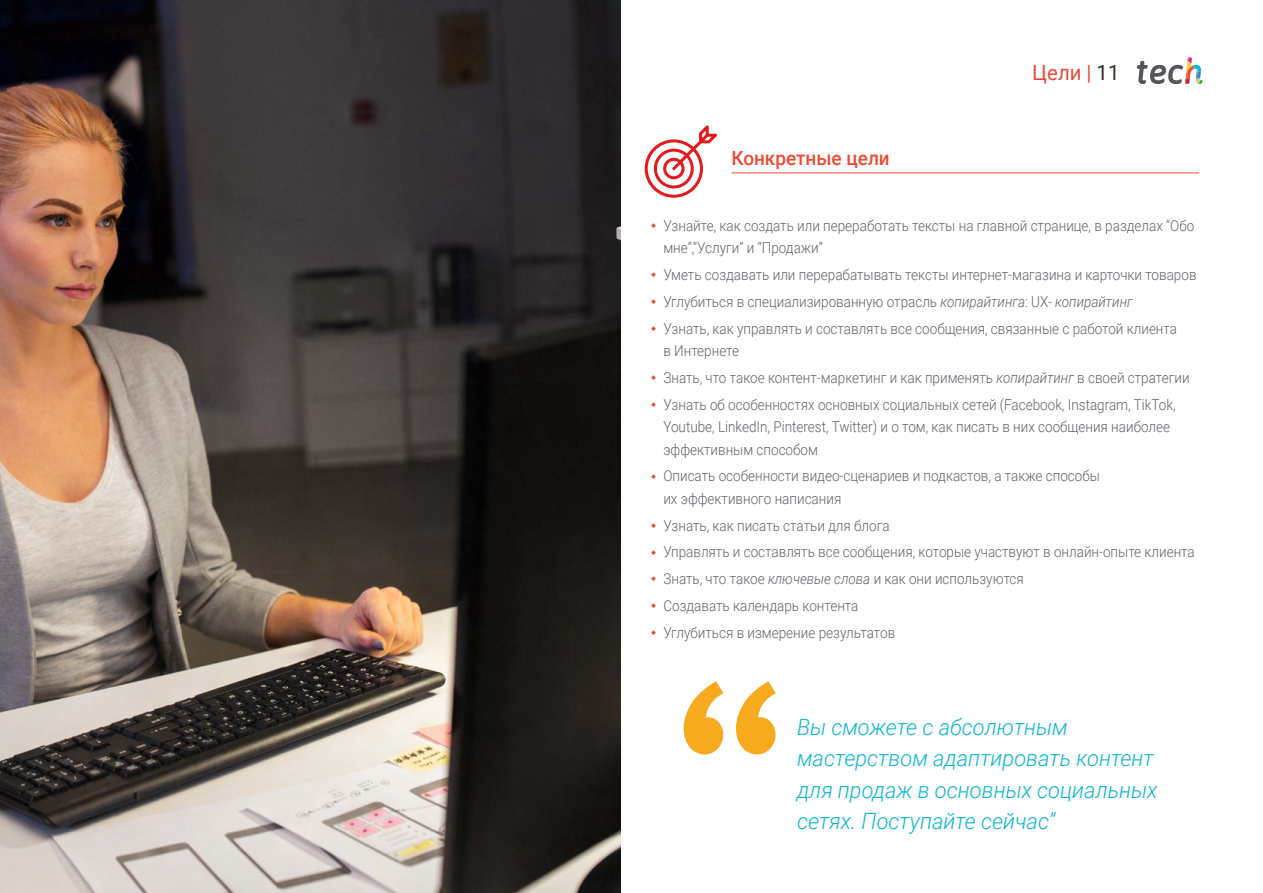
<style>
.page{position:relative;width:1263px;height:893px;background:#fff}
.page>*{position:absolute;margin:0;border:0;box-sizing:border-box;transform-origin:0 0}
.t1{font:italic 300 22.5px/31.5px "Roboto";color:#0fb6cf}
.t2{font:21px "Roboto";color:#e94d35}
.t3{font:500 19.5px "Roboto";color:#e94d35}
.t4{font:300 15px/26.7px "Roboto";color:#61646a;scale:.9 1}
.s1{color:#312e20}
.s2{font-style:italic}
</style>
<div class="page">
<hr style="left:731px;top:173px;width:468px;height:1px;background:#e94d35">
<svg style="left:645px;top:125px;width:72px;height:73px"></svg>
<img style="left:0;top:0;width:621px;height:893px">
<svg style="left:1137px;top:57px;width:65px;height:27px"></svg>
<svg style="left:684px;top:681px;width:92px;height:73px"></svg>
<h3 class="t3" style="left:731px;top:144px;width:160px">Конкретные цели</h3>
<h2 class="t2" style="left:1032px;top:57px;width:89px">Цели | <span class="s1">11</span></h2>
<p class="t4" style="left:663px;top:214px;width:591px;line-height:22.5px">Узнайте, как создать или переработать тексты на главной странице, в разделах “Обо мне”,“Услуги” и “Продажи”</p>
<p class="t4" style="left:663px;top:261px;width:594px">Уметь создавать или перерабатывать тексты интернет-магазина и карточки товаров<br>Углубиться в специализированную отрасль <span class="s2">копирайтинга</span>: UX- <span class="s2">копирайтинг<br></span>Узнать, как управлять и составлять все сообщения, связанные с работой клиента</p>
<p class="t4" style="left:663px;top:337px;width:586px">в Интернете<br>Знать, что такое контент-маркетинг и как применять <span class="s2">копирайтинг</span> в своей стратегии<br>Узнать об особенностях основных социальных сетей (Facebook, Instagram, TikTok,</p>
<p class="t4" style="left:663px;top:415px;width:564px;line-height:22.5px">Youtube, LinkedIn, Pinterest, Twitter) и о том, как писать в них сообщения наиболее эффективным способом</p>
<p class="t4" style="left:663px;top:464px;width:487px;line-height:22.5px">Описать особенности видео-сценариев и подкастов, а также способы их эффективного написания</p>
<p class="t4" style="left:663px;top:511px;width:592px">Узнать, как писать статьи для блога<br>Управлять и составлять все сообщения, которые участвуют в онлайн-опыте клиента Знать, что такое <span class="s2">ключевые слова</span> и как они используются<br>Создавать календарь контента<br>Углубиться в измерение результатов</p>
<h1 class="t1" style="left:797px;top:710px;width:362px">Вы сможете с абсолютным мастерством адаптировать контент для продаж в основных социальных сетях. Поступайте сейчас”</h1>
</div>
